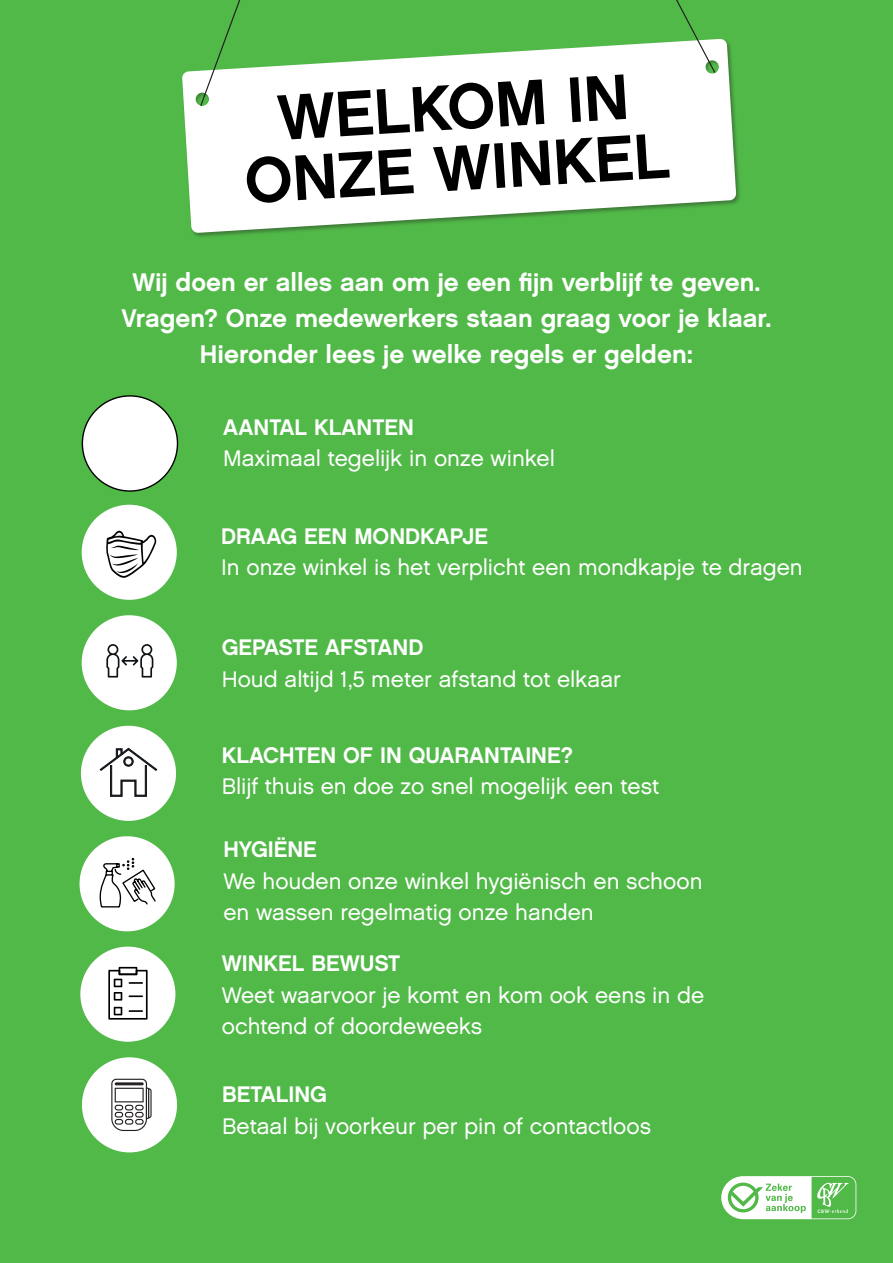
<style>
.page{position:relative;width:893px;height:1263px;background:#51b948}
.page>*{position:absolute;margin:0;border:0;box-sizing:border-box;transform-origin:0 0}
.t1{font:64.2px/60.9px "Chalet New York Nineteen Sixty";color:#000001;text-align:center}
.t2{font:25.5px/36px "Chalet New York Nineteen Sixty";color:#fff;text-align:center}
.t3{font:22.5px/31.5px "Chalet London Nineteen Sixty";color:#fff}
.t4{font:22.5px "Chalet New York Nineteen Sixty";color:#fff}
</style>
<div class="page">
<div style="left:82px;top:615px;width:95px;height:95px;background:#fff;border-radius:50%"></div>
<svg style="left:106px;top:644px;width:47px;height:33px"></svg>
<div style="left:80px;top:947px;width:95px;height:95px;background:#fff;border-radius:50%"></div>
<div style="left:181px;top:38px;width:561px;height:201px;background:#231f20;opacity:.4"></div>
<svg style="left:182px;top:39px;width:554px;height:194px;background:#e1f1df"></svg>
<div style="left:193px;top:91px;width:17px;height:17px;background:#231f20;opacity:.31"></div>
<div style="left:703px;top:59px;width:17px;height:16px;background:#231f20;opacity:.31"></div>
<svg style="left:199px;top:0;width:80px;height:107px"></svg>
<svg style="left:622px;top:0;width:94px;height:74px"></svg>
<div style="left:82px;top:1057px;width:95px;height:95px;background:#fff;border-radius:50%"></div>
<svg style="left:111px;top:1079px;width:41px;height:52px"></svg>
<div style="left:81px;top:726px;width:95px;height:95px;background:#fff;border-radius:50%"></div>
<div style="left:82px;top:396px;width:95px;height:95px;background:#fff;border-radius:50%"></div>
<div style="left:82px;top:505px;width:95px;height:95px;background:#fff;border-radius:50%"></div>
<svg style="left:106px;top:530px;width:51px;height:48px"></svg>
<svg style="left:100px;top:748px;width:57px;height:49px"></svg>
<svg style="left:108px;top:967px;width:40px;height:52px"></svg>
<div style="left:80px;top:836px;width:95px;height:95px;background:#fff;border-radius:50%"></div>
<svg style="left:99px;top:858px;width:57px;height:50px"></svg>
<svg style="left:721px;top:1176px;width:135px;height:43px"></svg>
<h1 class="t1" style="left:240px;top:87px;width:427px;rotate:-3deg">WELKOM IN<br>ONZE WINKEL</h1>
<p class="t2" style="left:121px;top:264px;width:652px">Wij doen er alles aan om je een fijn verblijf te geven.<br>Vragen? Onze medewerkers staan graag voor je klaar.<br>Hieronder lees je welke regels er gelden:</p>
<p class="t4" style="left:223px;top:413px;width:192px">AANTAL KLANTEN</p>
<p class="t3" style="left:223px;top:442px;width:333px">Maximaal tegelijk in onze winkel</p>
<p class="t4" style="left:221px;top:522px;width:268px">DRAAG EEN MONDKAPJE</p>
<p class="t3" style="left:221px;top:551px;width:583px">In onze winkel is het verplicht een mondkapje te dragen</p>
<p class="t4" style="left:222px;top:633px;width:203px">GEPASTE AFSTAND</p>
<p class="t3" style="left:222px;top:663px;width:401px">Houd altijd 1,5 meter afstand tot elkaar</p>
<p class="t4" style="left:222px;top:741px;width:353px">KLACHTEN OF IN QUARANTAINE?</p>
<p class="t3" style="left:222px;top:771px;width:439px">Blijf thuis en doe zo snel mogelijk een test</p>
<p class="t4" style="left:223px;top:835px;width:95px">HYGIËNE</p>
<p class="t3" style="left:223px;top:865px;width:481px">We houden onze winkel hygiënisch en schoon en wassen regelmatig onze handen</p>
<p class="t4" style="left:222px;top:949px;width:180px">WINKEL BEWUST</p>
<p class="t3" style="left:222px;top:979px;width:484px">Weet waarvoor je komt en kom ook eens in de ochtend of doordeweeks</p>
<p class="t4" style="left:222px;top:1080px;width:106px">BETALING</p>
<p class="t3" style="left:222px;top:1110px;width:430px">Betaal bij voorkeur per pin of contactloos</p>
</div>
